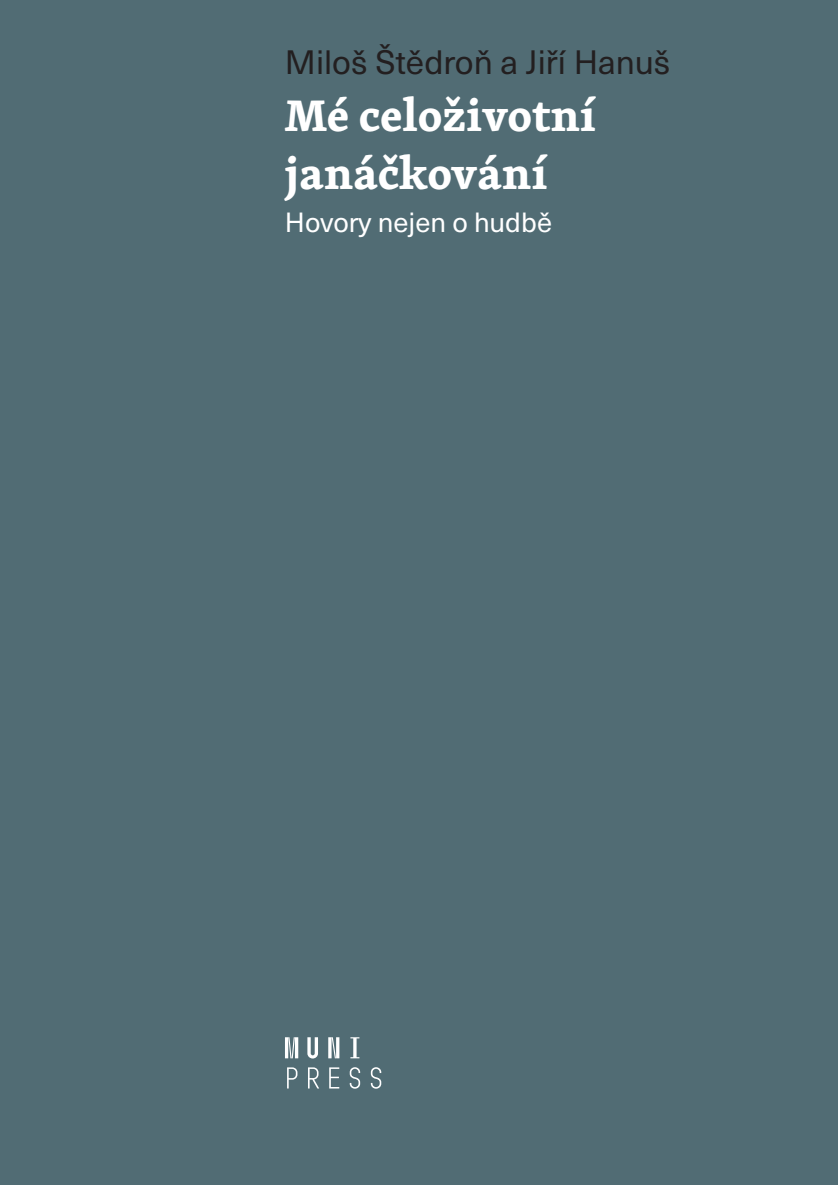
<style>
.page{position:relative;width:838px;height:1185px;background:#fff}
.page>*{position:absolute;margin:0;border:0;box-sizing:border-box;transform-origin:0 0}
.t1{font:700 45.5px/57.8px "Skolar Latin";color:#fff}
.t2{font:33.25px "Neue Haas Unica Pro";color:#231f20}
.t3{font:27.3px "Neue Haas Unica Pro";color:#fff}
</style>
<div class="page">
<div style="left:0;top:0;width:837px;height:1185px;background:#516c74"></div>
<svg style="left:287px;top:1067px;width:94px;height:21px"></svg>
<svg style="left:285px;top:1037px;width:74px;height:21px"></svg>
<p class="t2" style="left:285px;top:50px;width:387px">Miloš Štědroň a Jiří Hanuš</p>
<p class="t1" style="left:285px;top:87px;width:312px">Mé celoživotní janáčkování</p>
<p class="t3" style="left:285px;top:212px;width:268px">Hovory nejen o hudbě</p>
</div>
